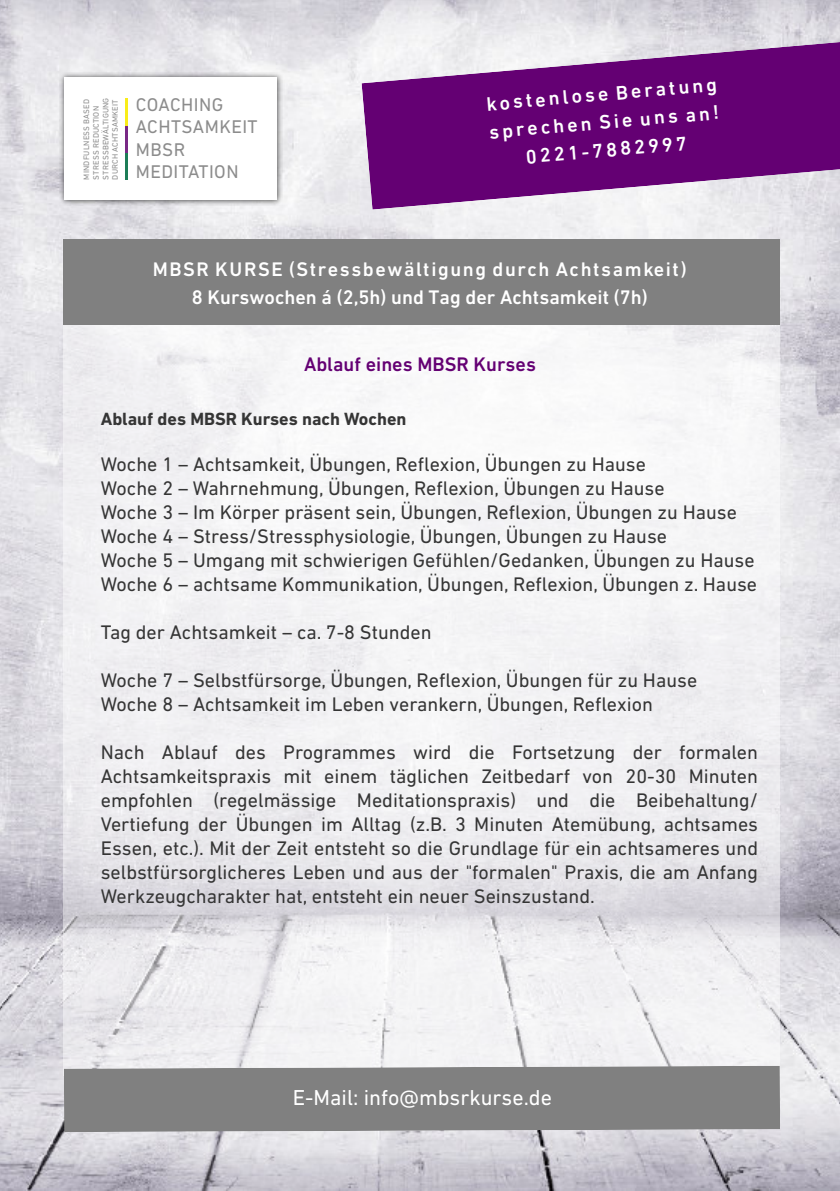
<style>
.page{position:relative;width:840px;height:1191px;background:#fff}
.page>*{position:absolute;margin:0;border:0;box-sizing:border-box;transform-origin:0 0}
.t1{font:22px "DIN Next LT Pro";color:#fff}
.t2{font:20px/24px "DIN Next LT Pro";color:#353535}
.t3{font:500 20px/28px "DIN Next LT Pro";letter-spacing:.07em;color:#fff;text-align:center}
.t4{font:500 20px "DIN Next LT Pro";color:#640073}
.t5{font:18.6px/22.4px "DIN Next LT Pro";letter-spacing:.025em;color:#8c8c8c}
.t6{font:700 18px "DIN Next LT Pro";color:#353535}
.t7{font:8px/9.6px "DIN Next LT Pro";letter-spacing:.025em;color:#8c8c8c}
</style>
<div class="page">
<img style="left:0;top:0;width:839px;height:1191px">
<svg style="left:361px;top:42px;width:478px;height:168px;background:#863c92"></svg>
<div style="left:64px;top:279px;width:715px;height:797px;background:#fff;opacity:.48"></div>
<div style="left:64px;top:239px;width:715px;height:86px;background:#808080"></div>
<div style="left:64px;top:1066px;width:715px;height:66px;background:#808080"></div>
<img style="left:59px;top:72px;width:223px;height:134px">
<div style="left:64px;top:77px;width:213px;height:123px;background:#fff"></div>
<hr style="left:125px;top:152px;width:3px;height:27px;background:#1d7d57">
<hr style="left:125px;top:125px;width:3px;height:27px;background:#792985">
<hr style="left:125px;top:98px;width:3px;height:27px;background:#f9ed1a">
<p class="t7" style="left:82px;top:180px;width:84px;rotate:-90deg">MINDFULNESS BASED<br>STRESS REDUCTION<br>STRESSBEWÄLTIGUNG<br>DURCH ACHTSAMKEIT</p>
<p class="t5" style="left:136px;top:95px;width:123px">COACHING<br>ACHTSAMKEIT<br>MBSR</p>
<p class="t5" style="left:136px;top:162px;width:104px">MEDITATION</p>
<p class="t3" style="left:485px;top:92px;width:233px;rotate:-5deg">kostenlose Beratung sprechen Sie uns an!<br>0221-7882997</p>
<p class="t3" style="left:153px;top:257px;width:535px">MBSR KURSE (Stressbewältigung durch Achtsamkeit)<br>8 Kurswochen á (2,5h) und Tag der Achtsamkeit (7h)</p>
<p class="t4" style="left:304px;top:356px;width:233px">Ablauf eines MBSR Kurses</p>
<p class="t6" style="left:101px;top:412px;width:307px">Ablauf des MBSR Kurses nach Wochen</p>
<p class="t2" style="left:101px;top:454px;width:657px">Woche 1 – Achtsamkeit, Übungen, Reflexion, Übungen zu Hause<br>Woche 2 – Wahrnehmung, Übungen, Reflexion, Übungen zu Hause<br>Woche 3 – Im Körper präsent sein, Übungen, Reflexion, Übungen zu Hause Woche 4 – Stress/Stressphysiologie, Übungen, Übungen zu Hause<br>Woche 5 – Umgang mit schwierigen Gefühlen/Gedanken, Übungen zu Hause Woche 6 – achtsame Kommunikation, Übungen, Reflexion, Übungen z. Hause</p>
<p class="t2" style="left:101px;top:622px;width:332px">Tag der Achtsamkeit – ca. 7-8 Stunden</p>
<p class="t2" style="left:101px;top:670px;width:597px">Woche 7 – Selbstfürsorge, Übungen, Reflexion, Übungen für zu Hause<br>Woche 8 – Achtsamkeit im Leben verankern, Übungen, Reflexion</p>
<p class="t2" style="left:101px;top:742px;width:658px;text-align:justify">Nach Ablauf des Programmes wird die Fortsetzung der formalen Achtsamkeitspraxis mit einem täglichen Zeitbedarf von 20-30 Minuten empfohlen (regelmässige Meditationspraxis) und die Beibehaltung/ Vertiefung der Übungen im Alltag (z.B. 3 Minuten Atemübung, achtsames Essen, etc.). Mit der Zeit entsteht so die Grundlage für ein achtsameres und selbstfürsorglicheres Leben und aus der "formalen" Praxis, die am Anfang Werkzeugcharakter hat, entsteht ein neuer Seinszustand.</p>
<p class="t1" style="left:293px;top:1088px;width:260px">E-Mail: info@mbsrkurse.de</p>
</div>
